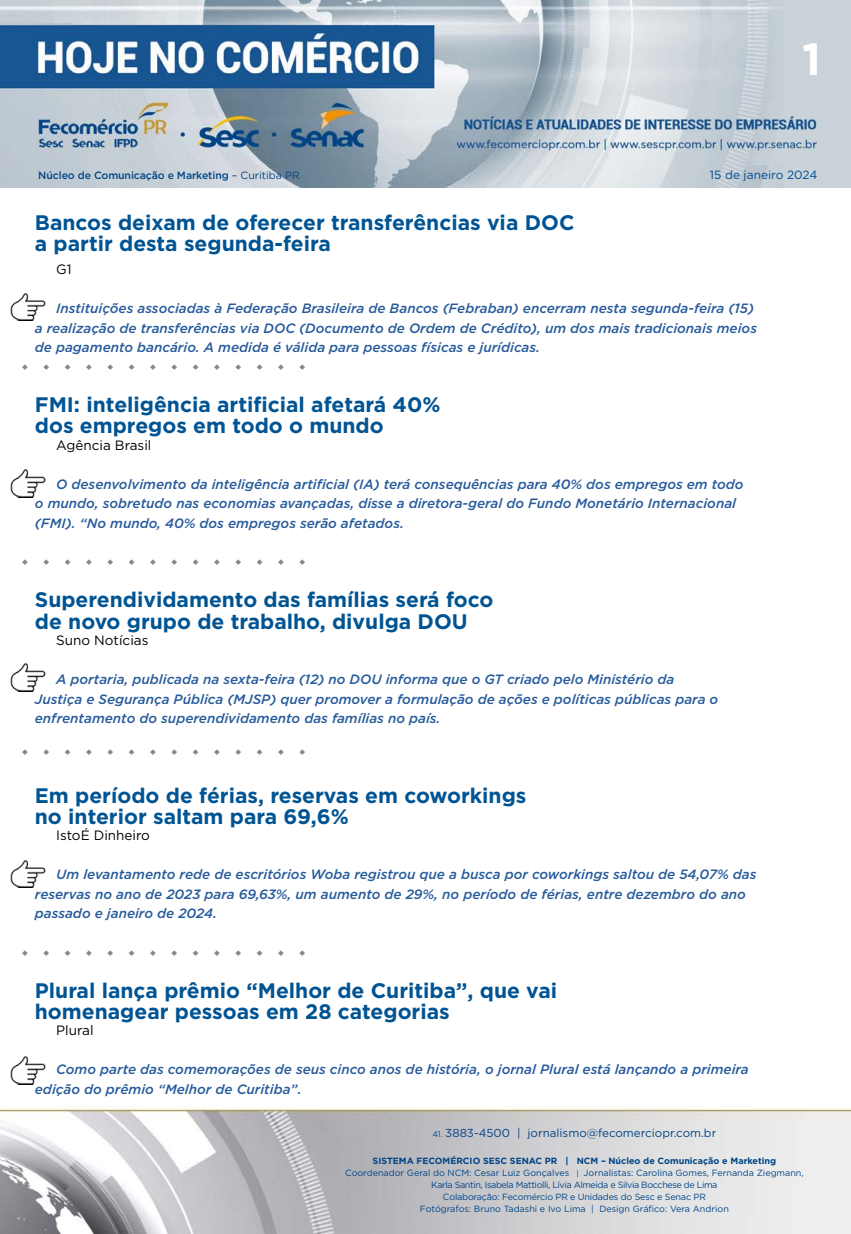
<style>
.page{position:relative;width:851px;height:1234px;background:#fff}
.page>*{position:absolute;margin:0;border:0;box-sizing:border-box;transform-origin:0 0}
.t1{font:700 45px "Gotham";color:#fff}
.t2{font:700 21px/21px "Gotham";color:#005493}
.t3{font:italic 500 13.5px/19.5px "Gotham";color:#275b9b}
.t4{font:13.5px "Gotham";color:#000}
.t5{font:11.85px "Gotham";color:#004a93}
.t6{font:11.55px "Gotham";color:#004587}
.t7{font:500 10.5px "Gotham";letter-spacing:-.01em;color:#004587}
.t8{font:9px/12px "Gotham";letter-spacing:-.015em;color:#004587;text-align:center}
.s1{font-weight:400}
.s2{font-size:8.25px}
.s3{font-weight:700}
.s4{font-size:7.65px}
</style>
<div class="page">
<img style="left:0;top:0;width:850px;height:188px">
<img style="left:0;top:1074px;width:850px;height:159px">
<img style="left:10px;top:293px;width:36px;height:28px">
<img style="left:10px;top:469px;width:36px;height:28px">
<img style="left:10px;top:663px;width:36px;height:28px">
<img style="left:11px;top:860px;width:35px;height:27px">
<img style="left:11px;top:1056px;width:35px;height:28px">
<h1 class="t1" style="left:802px;top:29px;width:20px">1</h1>
<p class="t7" style="left:38px;top:168px;width:263px">Núcleo de Comunicação e Marketing <span class="s1">– Curitiba PR</span></p>
<p class="t5" style="left:709px;top:167px;width:109px">15 de janeiro 2024</p>
<h2 class="t2" style="left:35px;top:212px;width:541px">Bancos deixam de oferecer transferências via DOC a partir desta segunda-feira</h2>
<p class="t4" style="left:56px;top:261px;width:17px">G1</p>
<p class="t3" style="left:35px;top:298px;width:723px;text-indent:21px">Instituições associadas à Federação Brasileira de Bancos (Febraban) encerram nesta segunda-feira (15) a realização de transferências via DOC (Documento de Ordem de Crédito), um dos mais tradicionais meios de pagamento bancário. A medida é válida para pessoas físicas e jurídicas.</p>
<h2 class="t2" style="left:35px;top:394px;width:407px">FMI: inteligência artificial afetará 40% dos empregos em todo o mundo</h2>
<p class="t4" style="left:56px;top:436px;width:97px">Agência Brasil</p>
<p class="t3" style="left:35px;top:474px;width:710px;text-indent:21px">O desenvolvimento da inteligência artificial (IA) terá consequências para 40% dos empregos em todo o mundo, sobretudo nas economias avançadas, disse a diretora-geral do Fundo Monetário Internacional (FMI). “No mundo, 40% dos empregos serão afetados.</p>
<h2 class="t2" style="left:35px;top:589px;width:460px">Superendividamento das famílias será foco de novo grupo de trabalho, divulga DOU</h2>
<p class="t4" style="left:56px;top:631px;width:94px">Suno Notícias</p>
<p class="t3" style="left:35px;top:669px;width:684px;text-indent:21px">A portaria, publicada na sexta-feira (12) no DOU informa que o GT criado pelo Ministério da<br>Justiça e Segurança Pública (MJSP) quer promover a formulação de ações e políticas públicas para o enfrentamento do superendividamento das famílias no país.</p>
<h2 class="t2" style="left:35px;top:784px;width:493px">Em período de férias, reservas em coworkings no interior saltam para 69,6%</h2>
<p class="t4" style="left:56px;top:826px;width:95px">IstoÉ Dinheiro</p>
<p class="t3" style="left:35px;top:864px;width:723px;text-indent:21px">Um levantamento rede de escritórios Woba registrou que a busca por coworkings saltou de 54,07% das reservas no ano de 2023 para 69,63%, um aumento de 29%, no período de férias, entre dezembro do ano passado e janeiro de 2024.</p>
<h2 class="t2" style="left:35px;top:979px;width:523px">Plural lança prêmio “Melhor de Curitiba”, que vai homenagear pessoas em 28 categorias</h2>
<p class="t4" style="left:56px;top:1021px;width:39px">Plural</p>
<p class="t3" style="left:35px;top:1059px;width:715px;text-indent:21px">Como parte das comemorações de seus cinco anos de história, o jornal Plural está lançando a primeira edição do prêmio “Melhor de Curitiba”.</p>
<p class="t6" style="left:432px;top:1125px;width:285px"><span class="s2">41.</span> 3883-4500 | jornalismo@fecomerciopr.com.br</p>
<p class="t8" style="left:345px;top:1154px;width:460px"><span class="s3">SISTEMA FECOMÉRCIO SESC SENAC PR | NCM – Núcleo de Comunicação e Marketing </span>Coordenador Geral do NCM: Cesar Luiz Gonçalves <span class="s4">|</span> Jornalistas: Carolina Gomes, Fernanda Ziegmann, Karla Santin, Isabela Mattiolli, Lívia Almeida e Silvia Bocchese de Lima<br>Colaboração: Fecomércio PR e Unidades do Sesc e Senac PR<br>Fotógrafos: Bruno Tadashi e Ivo Lima | Design Gráfico: Vera Andrion</p>
</div>
